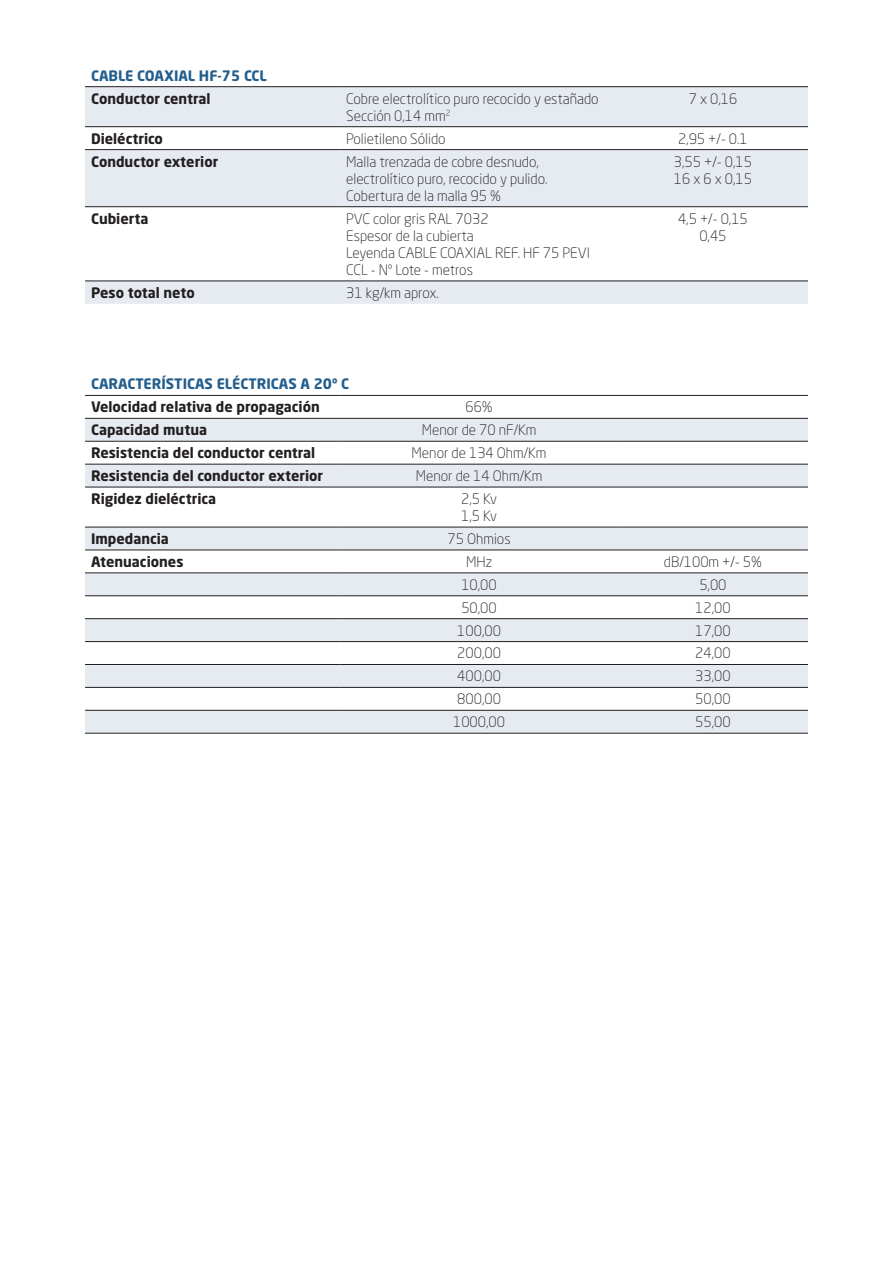
<style>
.page{position:relative;width:893px;height:1263px;background:#fff}
.page>*{position:absolute;margin:0;border:0;box-sizing:border-box;transform-origin:0 0}
.t1{font:300 14.25px/17.1px "Neo Sans Std";color:#231f20}
.t2{font:700 14.25px "Neo Sans Std";color:#231f20}
.t3{font:700 14.25px "Neo Sans Std";color:#225e8e}
</style>
<div class="page">
<svg style="left:85px;top:87px;width:723px;height:646px"></svg>
<hr style="left:85px;top:126px;width:255px;height:1px;background:#231f20">
<hr style="left:340px;top:126px;width:278px;height:1px;background:#231f20">
<hr style="left:618px;top:126px;width:190px;height:1px;background:#231f20">
<hr style="left:85px;top:149px;width:255px;height:1px;background:#231f20">
<hr style="left:340px;top:149px;width:278px;height:1px;background:#231f20">
<hr style="left:618px;top:149px;width:190px;height:1px;background:#231f20">
<hr style="left:340px;top:206px;width:278px;height:1px;background:#231f20">
<hr style="left:85px;top:206px;width:255px;height:1px;background:#231f20">
<hr style="left:618px;top:206px;width:190px;height:1px;background:#231f20">
<hr style="left:85px;top:281px;width:255px;height:1px;background:#231f20">
<hr style="left:340px;top:281px;width:278px;height:1px;background:#231f20">
<hr style="left:618px;top:281px;width:190px;height:1px;background:#231f20">
<hr style="left:85px;top:464px;width:255px;height:1px;background:#231f20">
<hr style="left:340px;top:464px;width:278px;height:1px;background:#231f20">
<hr style="left:618px;top:464px;width:190px;height:1px;background:#231f20">
<hr style="left:85px;top:487px;width:255px;height:1px;background:#231f20">
<hr style="left:340px;top:487px;width:278px;height:1px;background:#231f20">
<hr style="left:618px;top:487px;width:190px;height:1px;background:#231f20">
<hr style="left:85px;top:418px;width:255px;height:1px;background:#231f20">
<hr style="left:340px;top:418px;width:278px;height:1px;background:#231f20">
<hr style="left:618px;top:418px;width:190px;height:1px;background:#231f20">
<hr style="left:85px;top:441px;width:255px;height:1px;background:#231f20">
<hr style="left:340px;top:441px;width:278px;height:1px;background:#231f20">
<hr style="left:618px;top:441px;width:190px;height:1px;background:#231f20">
<hr style="left:85px;top:86px;width:255px;height:1px;background:#231f20">
<hr style="left:340px;top:86px;width:278px;height:1px;background:#231f20">
<hr style="left:618px;top:86px;width:190px;height:1px;background:#231f20">
<hr style="left:85px;top:395px;width:255px;height:1px;background:#231f20">
<hr style="left:340px;top:395px;width:278px;height:1px;background:#231f20">
<hr style="left:618px;top:395px;width:190px;height:1px;background:#231f20">
<hr style="left:85px;top:527px;width:255px;height:1px;background:#231f20">
<hr style="left:340px;top:527px;width:278px;height:1px;background:#231f20">
<hr style="left:618px;top:527px;width:190px;height:1px;background:#231f20">
<hr style="left:85px;top:550px;width:255px;height:1px;background:#231f20">
<hr style="left:340px;top:550px;width:278px;height:1px;background:#231f20">
<hr style="left:618px;top:550px;width:190px;height:1px;background:#231f20">
<hr style="left:85px;top:573px;width:255px;height:1px;background:#231f20">
<hr style="left:340px;top:573px;width:278px;height:1px;background:#231f20">
<hr style="left:618px;top:573px;width:190px;height:1px;background:#231f20">
<hr style="left:85px;top:595px;width:255px;height:1px;background:#231f20">
<hr style="left:340px;top:595px;width:278px;height:1px;background:#231f20">
<hr style="left:618px;top:595px;width:190px;height:1px;background:#231f20">
<hr style="left:85px;top:618px;width:255px;height:1px;background:#231f20">
<hr style="left:340px;top:618px;width:278px;height:1px;background:#231f20">
<hr style="left:618px;top:618px;width:190px;height:1px;background:#231f20">
<hr style="left:85px;top:641px;width:255px;height:1px;background:#231f20">
<hr style="left:340px;top:641px;width:278px;height:1px;background:#231f20">
<hr style="left:618px;top:641px;width:190px;height:1px;background:#231f20">
<hr style="left:85px;top:664px;width:255px;height:1px;background:#231f20">
<hr style="left:340px;top:664px;width:278px;height:1px;background:#231f20">
<hr style="left:618px;top:664px;width:190px;height:1px;background:#231f20">
<hr style="left:85px;top:687px;width:255px;height:1px;background:#231f20">
<hr style="left:340px;top:687px;width:278px;height:1px;background:#231f20">
<hr style="left:618px;top:687px;width:190px;height:1px;background:#231f20">
<hr style="left:85px;top:710px;width:255px;height:1px;background:#231f20">
<hr style="left:340px;top:710px;width:278px;height:1px;background:#231f20">
<hr style="left:618px;top:710px;width:190px;height:1px;background:#231f20">
<hr style="left:85px;top:733px;width:255px;height:1px;background:#231f20">
<hr style="left:340px;top:733px;width:278px;height:1px;background:#231f20">
<hr style="left:618px;top:733px;width:190px;height:1px;background:#231f20">
<p class="t3" style="left:91px;top:66px;width:177px">CABLE COAXIAL HF-75 CCL</p>
<p class="t2" style="left:91px;top:89px;width:121px">Conductor central</p>
<p class="t1" style="left:346px;top:90px;width:254px">Cobre electrolítico puro recocido y estañado<br>Sección 0,14 mm<sup>2</sup></p>
<p class="t1" style="left:689px;top:90px;width:50px">7 x 0,16</p>
<p class="t2" style="left:91px;top:129px;width:73px">Dieléctrico</p>
<p class="t1" style="left:346px;top:130px;width:101px">Polietileno Sólido</p>
<p class="t1" style="left:678px;top:130px;width:71px">2,95 +/- 0.1</p>
<p class="t2" style="left:91px;top:152px;width:129px">Conductor exterior</p>
<p class="t1" style="left:346px;top:153px;width:203px">Malla trenzada de cobre desnudo, electrolítico puro, recocido y pulido.<br>Cobertura de la malla 95 %</p>
<p class="t1" style="left:674px;top:153px;width:80px">3,55 +/- 0,15<br>16 x 6 x 0,15</p>
<p class="t2" style="left:91px;top:209px;width:59px">Cubierta</p>
<p class="t1" style="left:346px;top:210px;width:245px">PVC color gris RAL 7032<br>Espesor de la cubierta<br>Leyenda CABLE COAXIAL REF. HF 75 PEVI<br>CCL - Nº Lote - metros</p>
<p class="t1" style="left:678px;top:210px;width:71px;text-align:center">4,5 +/- 0,15<br>0,45</p>
<p class="t2" style="left:91px;top:283px;width:105px">Peso total neto</p>
<p class="t1" style="left:346px;top:284px;width:94px">31 kg/km aprox.</p>
<p class="t3" style="left:91px;top:375px;width:260px">CARACTERÍSTICAS ELÉCTRICAS a 20º C</p>
<p class="t2" style="left:91px;top:398px;width:230px">Velocidad relativa de propagación</p>
<p class="t1" style="left:465px;top:398px;width:29px">66%</p>
<p class="t2" style="left:91px;top:421px;width:118px">Capacidad mutua</p>
<p class="t1" style="left:422px;top:421px;width:116px">Menor de 70 nF/Km</p>
<p class="t2" style="left:91px;top:444px;width:226px">Resistencia del conductor central</p>
<p class="t1" style="left:412px;top:444px;width:137px">Menor de 134 Ohm/Km</p>
<p class="t2" style="left:91px;top:467px;width:234px">Resistencia del conductor exterior</p>
<p class="t1" style="left:416px;top:467px;width:128px">Menor de 14 Ohm/Km</p>
<p class="t2" style="left:91px;top:489px;width:127px">Rigidez dieléctrica</p>
<p class="t1" style="left:461px;top:490px;width:37px">2,5 Kv<br>1,5 Kv</p>
<p class="t2" style="left:91px;top:529px;width:79px">Impedancia</p>
<p class="t1" style="left:448px;top:530px;width:65px">75 Ohmios</p>
<p class="t2" style="left:91px;top:552px;width:94px">Atenuaciones</p>
<p class="t1" style="left:466px;top:553px;width:27px">MHz</p>
<p class="t1" style="left:664px;top:553px;width:100px">dB/100m +/- 5%</p>
<p class="t1" style="left:461px;top:576px;width:37px">10,00</p>
<p class="t1" style="left:699px;top:576px;width:29px">5,00</p>
<p class="t1" style="left:461px;top:599px;width:37px">50,00</p>
<p class="t1" style="left:695px;top:599px;width:37px">12,00</p>
<p class="t1" style="left:457px;top:622px;width:45px">100,00</p>
<p class="t1" style="left:695px;top:622px;width:37px">17,00</p>
<p class="t1" style="left:457px;top:645px;width:45px">200,00</p>
<p class="t1" style="left:695px;top:645px;width:37px">24,00</p>
<p class="t1" style="left:457px;top:667px;width:45px">400,00</p>
<p class="t1" style="left:695px;top:667px;width:37px">33,00</p>
<p class="t1" style="left:457px;top:690px;width:45px">800,00</p>
<p class="t1" style="left:695px;top:690px;width:37px">50,00</p>
<p class="t1" style="left:453px;top:713px;width:53px">1000,00</p>
<p class="t1" style="left:695px;top:713px;width:37px">55,00</p>
</div>
